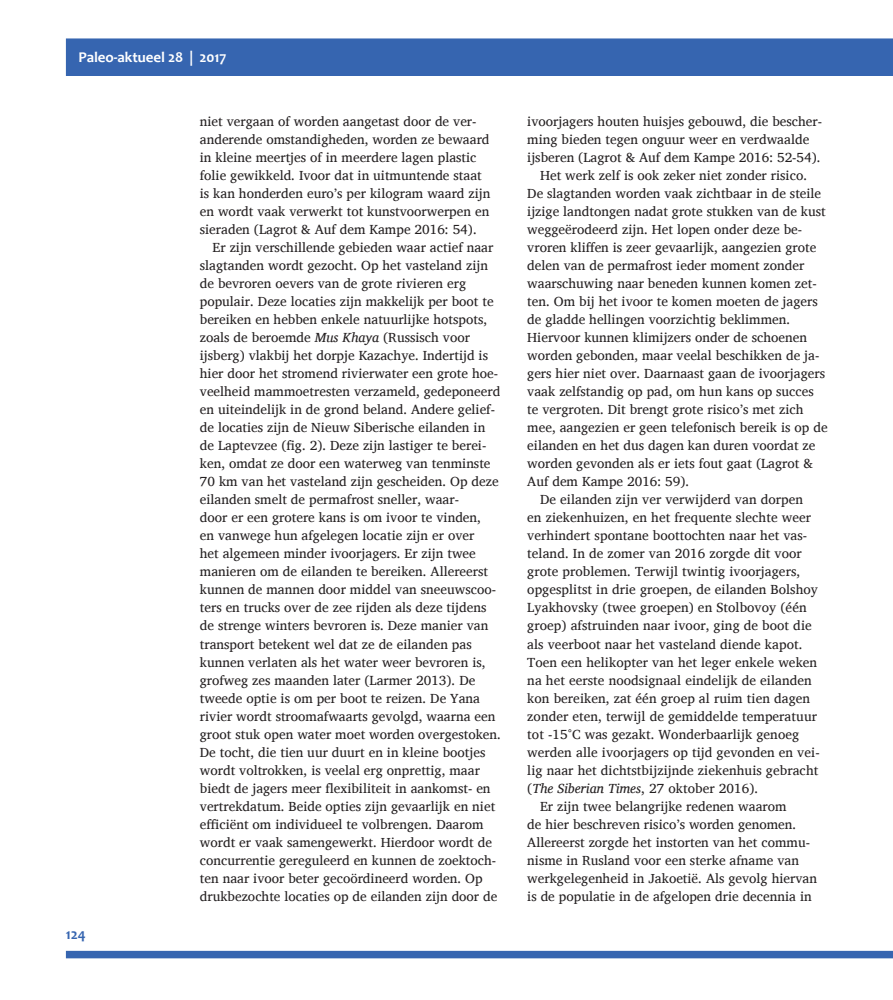
<style>
.page{position:relative;width:893px;height:1000px;background:#fff}
.page>*{position:absolute;margin:0;border:0;box-sizing:border-box;transform-origin:0 0}
.t1{font:700 15px "Candara";letter-spacing:-.005em;color:#fff}
.t2{font:700 15px "Candara";color:#3665b0}
.Plat{font:13.5px/18px "Charis SIL";color:#231f20}
.s1{font-style:italic}
</style>
<div class="page">
<div style="left:66px;top:38px;width:827px;height:38px;background:#3665b0"></div>
<div style="left:66px;top:950px;width:827px;height:8px;background:#3665b0"></div>
<p class="t1" style="left:79px;top:48px;width:149px">Paleo-aktueel 28 | 2017</p>
<p class="t2" style="left:66px;top:924px;width:22px">124</p>
<p class="Plat" style="left:200px;top:112px;width:292px">niet vergaan of worden aangetast door de ver&shy;anderende omstandigheden, worden ze bewaard in kleine meertjes of in meerdere lagen plastic folie gewikkeld. Ivoor dat in uitmuntende staat is kan honderden euro’s per kilogram waard zijn en wordt vaak verwerkt tot kunstvoorwerpen en sieraden (Lagrot &amp; Auf dem Kampe 2016: 54).</p>
<p class="Plat" style="left:200px;top:238px;width:303px;text-indent:13px">Er zijn verschillende gebieden waar actief naar slagtanden wordt gezocht. Op het vasteland zijn de bevroren oevers van de grote rivieren erg populair. Deze locaties zijn makkelijk per boot te bereiken en hebben enkele natuurlijke hotspots, zoals de beroemde <span class="s1">Mus Khaya</span> (Russisch voor ijsberg) vlakbij het dorpje Kazachye. Indertijd is hier door het stromend rivierwater een grote hoe&shy;veelheid mammoetresten verzameld, gedeponeerd en uiteindelijk in de grond beland. Andere gelief&shy;de locaties zijn de Nieuw Siberische eilanden in de Laptevzee (fig. 2). Deze zijn lastiger te berei&shy;ken, omdat ze door een waterweg van tenminste 70 km van het vasteland zijn gescheiden. Op deze eilanden smelt de permafrost sneller, waar-<br>door er een grotere kans is om ivoor te vinden,<br>en vanwege hun afgelegen locatie zijn er over<br>het algemeen minder ivoorjagers. Er zijn twee manieren om de eilanden te bereiken. Allereerst kunnen de mannen door middel van sneeuwscoo&shy;ters en trucks over de zee rijden als deze tijdens de strenge winters bevroren is. Deze manier van transport betekent wel dat ze de eilanden pas kunnen verlaten als het water weer bevroren is, grofweg zes maanden later (Larmer 2013). De tweede optie is om per boot te reizen. De Yana rivier wordt stroomafwaarts gevolgd, waarna een groot stuk open water moet worden overgestoken.<br>De tocht, die tien uur duurt en in kleine bootjes wordt voltrokken, is veelal erg onprettig, maar biedt de jagers meer flexibiliteit in aankomst- en vertrekdatum. Beide opties zijn gevaarlijk en niet efficiënt om individueel te volbrengen. Daarom wordt er vaak samengewerkt. Hierdoor wordt de concurrentie gereguleerd en kunnen de zoektoch&shy;ten naar ivoor beter gecoördineerd worden. Op drukbezochte locaties op de eilanden zijn door de</p>
<p class="Plat" style="left:527px;top:112px;width:296px">ivoorjagers houten huisjes gebouwd, die bescher&shy;ming bieden tegen onguur weer en verdwaalde ijsberen (Lagrot &amp; Auf dem Kampe 2016: 52-54).</p>
<p class="Plat" style="left:527px;top:166px;width:302px;text-indent:13px">Het werk zelf is ook zeker niet zonder risico.<br>De slagtanden worden vaak zichtbaar in de steile ijzige landtongen nadat grote stukken van de kust weggeërodeerd zijn. Het lopen onder deze be&shy;vroren kliffen is zeer gevaarlijk, aangezien grote delen van de permafrost ieder moment zonder waarschuwing naar beneden kunnen komen zet&shy;ten. Om bij het ivoor te komen moeten de jagers de gladde hellingen voorzichtig beklimmen.<br>Hiervoor kunnen klimijzers onder de schoenen worden gebonden, maar veelal beschikken de ja&shy;gers hier niet over. Daarnaast gaan de ivoorjagers vaak zelfstandig op pad, om hun kans op succes te vergroten. Dit brengt grote risico’s met zich mee, aangezien er geen telefonisch bereik is op de eilanden en het dus dagen kan duren voordat ze worden gevonden als er iets fout gaat (Lagrot &amp; Auf dem Kampe 2016: 59).</p>
<p class="Plat" style="left:527px;top:490px;width:294px;text-indent:13px">De eilanden zijn ver verwijderd van dorpen en ziekenhuizen, en het frequente slechte weer verhindert spontane boottochten naar het vas&shy;teland. In de zomer van 2016 zorgde dit voor grote problemen. Terwijl twintig ivoorjagers, opgesplitst in drie groepen, de eilanden Bolshoy Lyakhovsky (twee groepen) en Stolbovoy (één groep) afstruinden naar ivoor, ging de boot die als veerboot naar het vasteland diende kapot.<br>Toen een helikopter van het leger enkele weken na het eerste noodsignaal eindelijk de eilanden kon bereiken, zat één groep al ruim tien dagen zonder eten, terwijl de gemiddelde temperatuur tot -15°C was gezakt. Wonderbaarlijk genoeg werden alle ivoorjagers op tijd gevonden en vei&shy;lig naar het dichtstbijzijnde ziekenhuis gebracht (<span class="s1">The Siberian Times</span>, 27 oktober 2016).</p>
<p class="Plat" style="left:527px;top:796px;width:291px;text-indent:13px">Er zijn twee belangrijke redenen waarom<br>de hier beschreven risico’s worden genomen.<br>Allereerst zorgde het instorten van het commu&shy;nisme in Rusland voor een sterke afname van werkgelegenheid in Jakoetië. Als gevolg hiervan is de populatie in de afgelopen drie decennia in</p>
</div>
